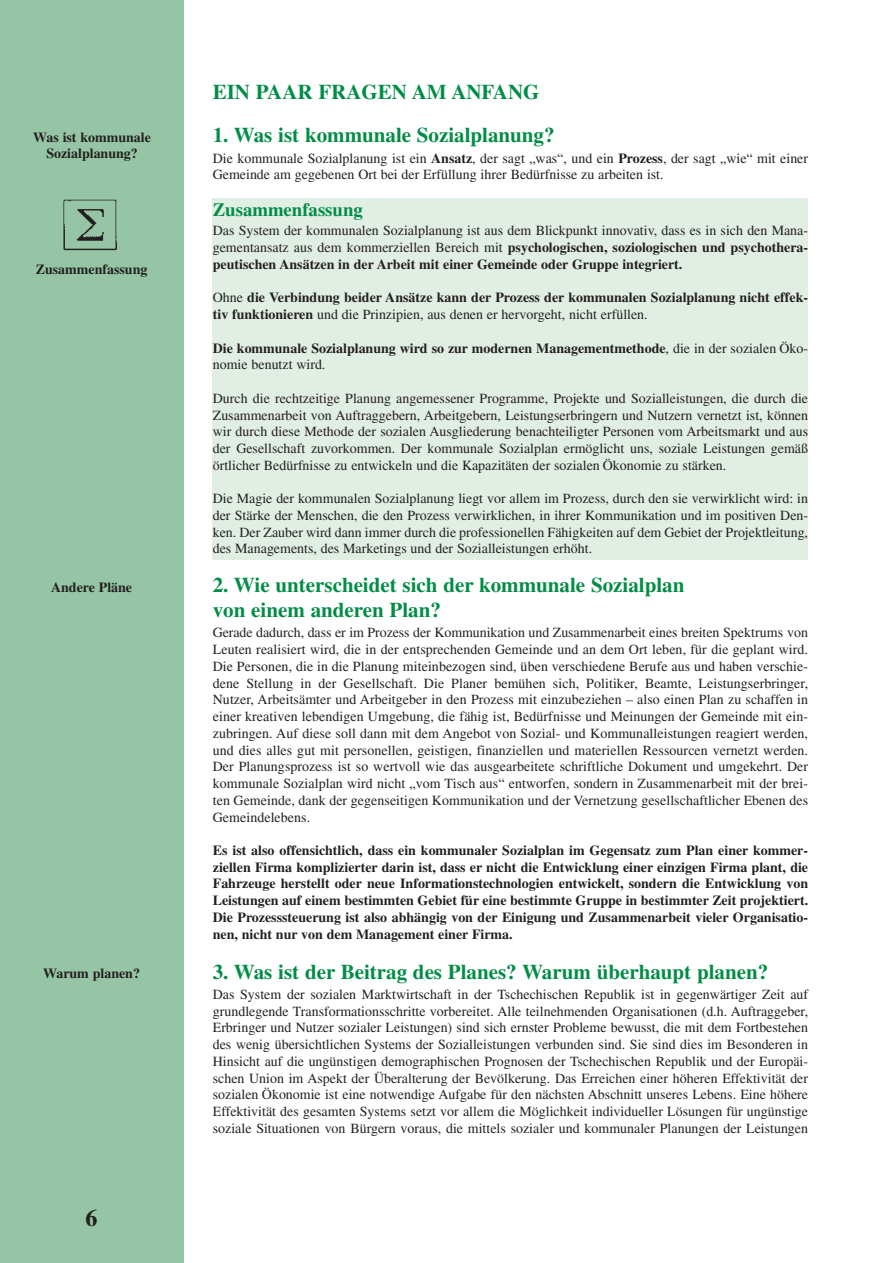
<style>
.page{position:relative;width:893px;height:1263px;background:#fff}
.page>*{position:absolute;margin:0;border:0;box-sizing:border-box;transform-origin:0 0}
.t1{font:700 24px "Times CE";color:#231f20}
.t2{font:700 21px/25.2px "Times CE";color:#008d45}
.t3{font:700 18.75px "Times CE";color:#008d45}
.t4{font:13.95px/16.8px "Times CE";color:#231f20;text-align:justify}
.t5{font:700 13.95px/16.8px "Times CE";color:#231f20}
.s1{font-weight:700}
.s2{font-weight:400}
</style>
<div class="page">
<div style="left:213px;top:198px;width:595px;height:362px;background:#e1eee4"></div>
<div style="left:0;top:0;width:183px;height:1263px;background:#95c5a4"></div>
<img style="left:63px;top:200px;width:53px;height:51px">
<p class="t5" style="left:33px;top:130px;width:119px;text-align:center">Was ist kommunale<br>Sozialplanung?</p>
<p class="t5" style="left:36px;top:262px;width:113px">Zusammenfassung</p>
<p class="t5" style="left:51px;top:580px;width:83px">Andere Pläne</p>
<p class="t5" style="left:43px;top:967px;width:98px">Warum planen?</p>
<h1 class="t1" style="left:86px;top:1210px;width:14px">6</h1>
<h2 class="t2" style="left:213px;top:82px;width:328px">EIN PAAR FRAGEN AM ANFANG</h2>
<h2 class="t2" style="left:213px;top:125px;width:343px">1. Was ist kommunale Sozialplanung?</h2>
<p class="t4" style="left:213px;top:151px;width:597px">Die kommunale Sozialplanung ist ein <span class="s1">Ansatz</span>, der sagt „was“, und ein <span class="s1">Prozess</span>, der sagt „wie“ mit einer<br>Gemeinde am gegebenen Ort bei der Erfüllung ihrer Bedürfnisse zu arbeiten ist.</p>
<h3 class="t3" style="left:213px;top:203px;width:151px">Zusammenfassung</h3>
<p class="t4" style="left:213px;top:224px;width:597px">Das System der kommunalen Sozialplanung ist aus dem Blickpunkt innovativ, dass es in sich den Mana&shy;gementansatz aus dem kommerziellen Bereich mit <span class="s1">psychologischen, soziologischen und psychothera&shy;peutischen Ansätzen in der Arbeit mit einer Gemeinde oder Gruppe integriert.</span></p>
<p class="t5" style="left:213px;top:291px;width:597px"><span class="s2">Ohne</span> die Verbindung beider Ansätze kann der Prozess der kommunalen Sozialplanung nicht effek&shy;tiv funktionieren <span class="s2">und die Prinzipien, aus denen er hervorgeht, nicht erfüllen.</span></p>
<p class="t5" style="left:213px;top:341px;width:597px">Die kommunale Sozialplanung wird so zur modernen Managementmethode<span class="s2">, die in der sozialen Öko&shy;nomie benutzt wird.</span></p>
<p class="t4" style="left:213px;top:391px;width:597px">Durch die rechtzeitige Planung angemessener Programme, Projekte und Sozialleistungen, die durch die Zusammenarbeit von Auftraggebern, Arbeitgebern, Leistungserbringern und Nutzern vernetzt ist, können wir durch diese Methode der sozialen Ausgliederung benachteiligter Personen vom Arbeitsmarkt und aus der Gesellschaft zuvorkommen. Der kommunale Sozialplan ermöglicht uns, soziale Leistungen gemäß örtlicher Bedürfnisse zu entwickeln und die Kapazitäten der sozialen Ökonomie zu stärken.</p>
<p class="t4" style="left:213px;top:492px;width:597px">Die Magie der kommunalen Sozialplanung liegt vor allem im Prozess, durch den sie verwirklicht wird: in der Stärke der Menschen, die den Prozess verwirklichen, in ihrer Kommunikation und im positiven Den&shy;ken. Der Zauber wird dann immer durch die professionellen Fähigkeiten auf dem Gebiet der Projektleitung, des Managements, des Marketings und der Sozialleistungen erhöht.</p>
<h2 class="t2" style="left:213px;top:574px;width:473px">2. Wie unterscheidet sich der kommunale Sozialplan von einem anderen Plan?</h2>
<p class="t4" style="left:213px;top:626px;width:597px">Gerade dadurch, dass er im Prozess der Kommunikation und Zusammenarbeit eines breiten Spektrums von Leuten realisiert wird, die in der entsprechenden Gemeinde und an dem Ort leben, für die geplant wird.<br>Die Personen, die in die Planung miteinbezogen sind, üben verschiedene Berufe aus und haben verschie&shy;dene Stellung in der Gesellschaft. Die Planer bemühen sich, Politiker, Beamte, Leistungserbringer, Nutzer, Arbeitsämter und Arbeitgeber in den Prozess mit einzubeziehen – also einen Plan zu schaffen in einer kreativen lebendigen Umgebung, die fähig ist, Bedürfnisse und Meinungen der Gemeinde mit ein&shy;zubringen. Auf diese soll dann mit dem Angebot von Sozial- und Kommunalleistungen reagiert werden, und dies alles gut mit personellen, geistigen, finanziellen und materiellen Ressourcen vernetzt werden.<br>Der Planungsprozess ist so wertvoll wie das ausgearbeitete schriftliche Dokument und umgekehrt. Der kommunale Sozialplan wird nicht „vom Tisch aus“ entworfen, sondern in Zusammenarbeit mit der brei&shy;ten Gemeinde, dank der gegenseitigen Kommunikation und der Vernetzung gesellschaftlicher Ebenen des Gemeindelebens.</p>
<p class="t5" style="left:213px;top:843px;width:597px;text-align:justify">Es ist also offensichtlich, dass ein kommunaler Sozialplan im Gegensatz zum Plan einer kommer&shy;ziellen Firma komplizierter darin ist, dass er nicht die Entwicklung einer einzigen Firma plant, die Fahrzeuge herstellt oder neue Informationstechnologien entwickelt, sondern die Entwicklung von Leistungen auf einem bestimmten Gebiet für eine bestimmte Gruppe in bestimmter Zeit projektiert.<br>Die Prozesssteuerung ist also abhängig von der Einigung und Zusammenarbeit vieler Organisatio&shy;nen, nicht nur von dem Management einer Firma.</p>
<h2 class="t2" style="left:213px;top:961px;width:557px">3. Was ist der Beitrag des Planes? Warum überhaupt planen?</h2>
<p class="t4" style="left:213px;top:987px;width:597px">Das System der sozialen Marktwirtschaft in der Tschechischen Republik ist in gegenwärtiger Zeit auf grundlegende Transformationsschritte vorbereitet. Alle teilnehmenden Organisationen (d.h. Auftraggeber, Erbringer und Nutzer sozialer Leistungen) sind sich ernster Probleme bewusst, die mit dem Fortbestehen des wenig übersichtlichen Systems der Sozialleistungen verbunden sind. Sie sind dies im Besonderen in Hinsicht auf die ungünstigen demographischen Prognosen der Tschechischen Republik und der Europäi&shy;schen Union im Aspekt der Überalterung der Bevölkerung. Das Erreichen einer höheren Effektivität der sozialen Ökonomie ist eine notwendige Aufgabe für den nächsten Abschnitt unseres Lebens. Eine höhere Effektivität des gesamten Systems setzt vor allem die Möglichkeit individueller Lösungen für ungünstige soziale Situationen von Bürgern voraus, die mittels sozialer und kommunaler Planungen der Leistungen</p>
</div>
